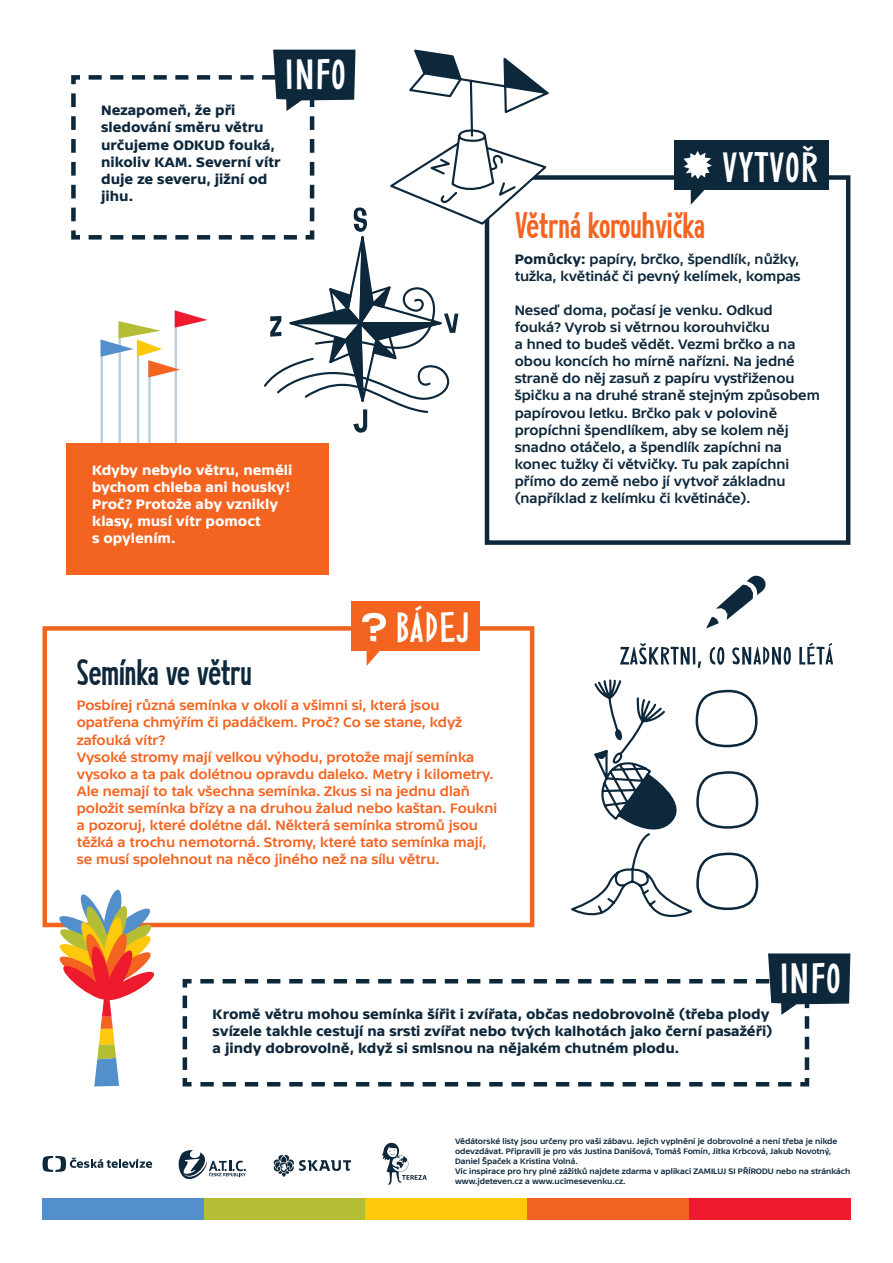
<style>
.page{position:relative;width:893px;height:1263px;background:#fff}
.page>*{position:absolute;margin:0;border:0;box-sizing:border-box;transform-origin:0 0}
.t1{font:39px "Cernobil";letter-spacing:.03em;color:#fff}
.t2{font:700 34.5px "Cernobil 2021";color:#f36421}
.t3{font:700 34.5px "Cernobil 2021";color:#0d273b}
.t4{font:14.25px/17.1px "TV Sans Print Med";color:#0d273b}
.t5{font:14.25px/17.1px "TV Sans Print Med";color:#f36421}
.t6{font:700 14.25px/17.1px "TV Sans Print";color:#0d273b}
.t7{font:700 14.25px/17.1px "TV Sans Print";color:#fff}
.t8{font:8.25px/9.9px "TV Sans Print Med";color:#0d273b}
.s1{font-family:"TV Sans Print";font-weight:700}
</style>
<div class="page">
<div style="left:43px;top:626px;width:491px;height:301px;border:4px solid #f36421"></div>
<div style="left:351px;top:601px;width:128px;height:50px;background:#f36421"></div>
<svg style="left:362px;top:613px;width:24px;height:53px"></svg>
<div style="left:43px;top:1198px;width:161px;height:22px;background:#538fcb"></div>
<div style="left:204px;top:1198px;width:162px;height:22px;background:#b4bd34"></div>
<div style="left:366px;top:1198px;width:161px;height:22px;background:#fec80b"></div>
<div style="left:527px;top:1198px;width:162px;height:22px;background:#f36421"></div>
<div style="left:689px;top:1198px;width:161px;height:22px;background:#ee1a2e"></div>
<svg style="left:274px;top:1155px;width:77px;height:22px"></svg>
<svg style="left:179px;top:1150px;width:67px;height:29px"></svg>
<svg style="left:43px;top:1156px;width:109px;height:16px"></svg>
<svg style="left:382px;top:1143px;width:45px;height:42px"></svg>
<div style="left:485px;top:175px;width:365px;height:370px;border:4px solid #0d273b"></div>
<div style="left:674px;top:140px;width:155px;height:50px;background:#0d273b"></div>
<svg style="left:684px;top:151px;width:28px;height:28px"></svg>
<svg style="left:691px;top:190px;width:14px;height:15px"></svg>
<svg style="left:182px;top:979px;width:628px;height:108px"></svg>
<svg style="left:196px;top:953px;width:654px;height:117px"></svg>
<svg style="left:571px;top:679px;width:188px;height:238px"></svg>
<svg style="left:706px;top:575px;width:60px;height:53px"></svg>
<svg style="left:620px;top:643px;width:213px;height:25px"></svg>
<svg style="left:58px;top:889px;width:98px;height:197px"></svg>
<div style="left:67px;top:443px;width:262px;height:131px;background:#f36421"></div>
<svg style="left:71px;top:49px;width:484px;height:402px"></svg>
<h1 class="t1" style="left:285px;top:51px;width:62px">INFO</h1>
<p class="t6" style="left:101px;top:102px;width:181px">Nezapomeň, že při sledování směru větru určujeme ODKUD fouká, nikoliv KAM. Severní vítr duje ze severu, jižní od jihu.</p>
<p class="t7" style="left:92px;top:461px;width:202px">Kdyby nebylo větru, neměli bychom chleba ani housky!<br>Proč? Protože aby vznikly klasy, musí vítr pomoct<br>s opylením.</p>
<h1 class="t1" style="left:723px;top:143px;width:97px">VYTVOŘ</h1>
<h2 class="t2" style="left:515px;top:204px;width:192px">Větrná korouhvička</h2>
<p class="t4" style="left:515px;top:250px;width:287px"><span class="s1">Pomůcky:</span> papíry, brčko, špendlík, nůžky, tužka, květináč či pevný kelímek, kompas</p>
<p class="t4" style="left:515px;top:301px;width:307px">Neseď doma, počasí je venku. Odkud fouká? Vyrob si větrnou korouhvičku<br>a hned to budeš vědět. Vezmi brčko a na obou koncích ho mírně nařízni. Na jedné straně do něj zasuň z papíru vystřiženou špičku a na druhé straně stejným způsobem papírovou letku. Brčko pak v polovině propíchni špendlíkem, aby se kolem něj snadno otáčelo, a špendlík zapíchni na konec tužky či větvičky. Tu pak zapíchni přímo do země nebo jí vytvoř základnu (například z kelímku či květináče).</p>
<h1 class="t1" style="left:396px;top:604px;width:75px">BÁDEJ</h1>
<h2 class="t3" style="left:77px;top:650px;width:176px">Semínka ve větru</h2>
<p class="t5" style="left:77px;top:697px;width:422px">Posbírej různá semínka v okolí a všimni si, která jsou opatřena chmýřím či padáčkem. Proč? Co se stane, když zafouká vítr?<br>Vysoké stromy mají velkou výhodu, protože mají semínka vysoko a ta pak dolétnou opravdu daleko. Metry i kilometry.<br>Ale nemají to tak všechna semínka. Zkus si na jednu dlaň položit semínka břízy a na druhou žalud nebo kaštan. Foukni a pozoruj, které dolétne dál. Některá semínka stromů jsou těžká a trochu nemotorná. Stromy, které tato semínka mají, se musí spolehnout na něco jiného než na sílu větru.</p>
<h1 class="t1" style="left:780px;top:954px;width:62px">INFO</h1>
<p class="t6" style="left:213px;top:1006px;width:561px">Kromě větru mohou semínka šířit i zvířata, občas nedobrovolně (třeba plody svízele takhle cestují na srsti zvířat nebo tvých kalhotách jako černí pasažéři) a jindy dobrovolně, když si smlsnou na nějakém chutném plodu.</p>
<p class="t8" style="left:455px;top:1136px;width:397px">Vědátorské listy jsou určeny pro vaši zábavu. Jejich vyplnění je dobrovolné a není třeba je nikde odevzdávat. Připravili je pro vás Justina Danišová, Tomáš Fomín, Jitka Krbcová, Jakub Novotný, Daniel Špaček a Kristina Volná.<br>Víc inspirace pro hry plné zážitků najdete zdarma v aplikaci ZAMILUJ SI PŘÍRODU nebo na stránkách www.jdeteven.cz a www.ucimesevenku.cz.</p>
</div>
